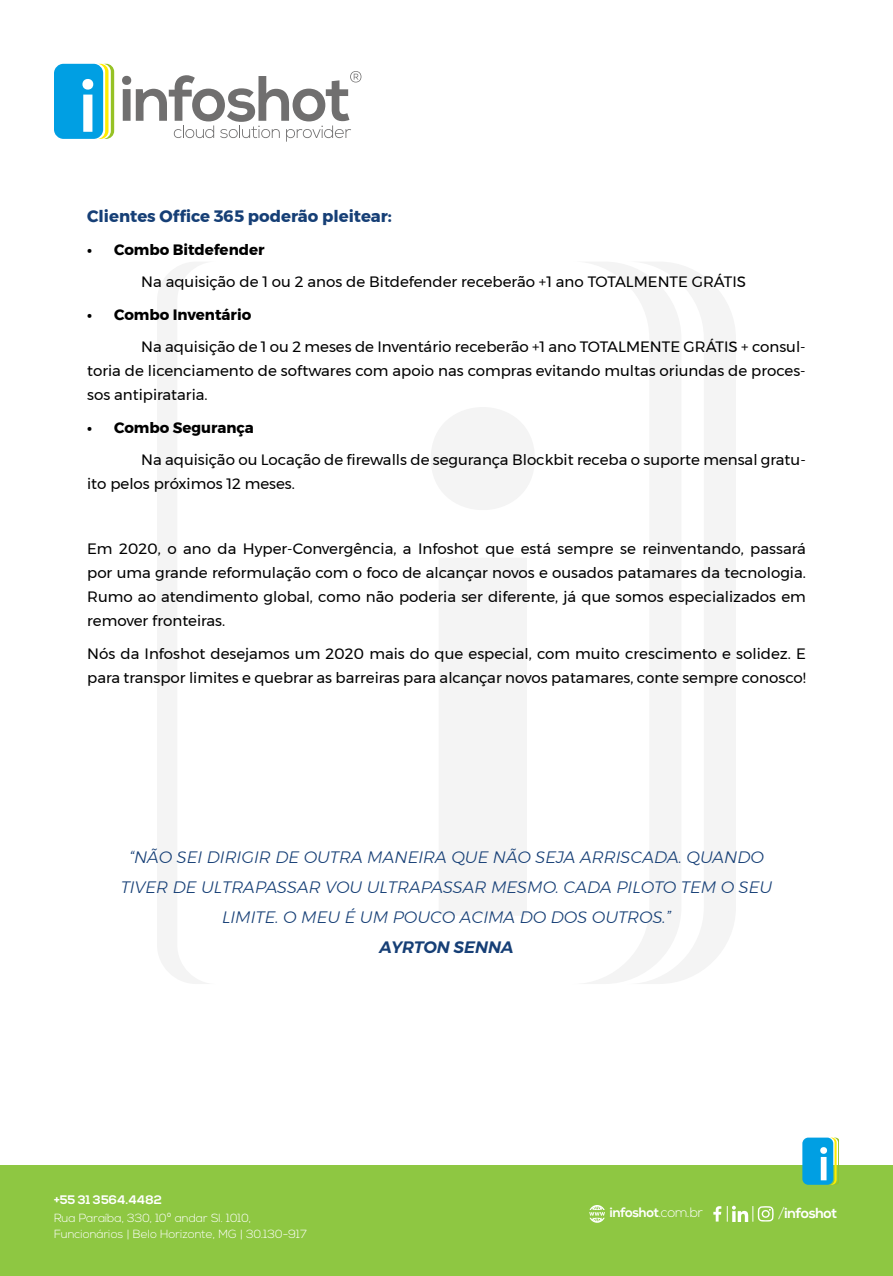
<style>
.page{position:relative;width:893px;height:1276px;background:#fff}
.page>*{position:absolute;margin:0;border:0;box-sizing:border-box;transform-origin:0 0}
.t1{font:italic 300 16.5px/30px "Montserrat";color:#163f76;text-align:center}
.t2{font:700 16.5px "Montserrat";color:#163f76}
.t3{font:italic 600 16.5px "Montserrat";color:#163f76}
.t4{font:15px/24px "Montserrat";color:#000;text-align:justify}
.t5{font:700 15px "Montserrat";color:#000}
.t6{font:700 14.55px "Nexa";letter-spacing:-.025em;color:#fff}
.t7{font:700 13.65px "Nexa";letter-spacing:-.025em;color:#fff}
.t8{font:700 12.3px "Nexa";color:#fff}
.t9{font:300 11.85px/15.8px "Nexa";color:#fff}
.s1{font-weight:300}
</style>
<div class="page">
<div style="left:0;top:1165px;width:893px;height:111px;background:#8ec742"></div>
<svg style="left:589px;top:1205px;width:16px;height:17px"></svg>
<svg style="left:713px;top:1206px;width:8px;height:15px"></svg>
<svg style="left:727px;top:1205px;width:47px;height:17px"></svg>
<div style="left:54px;top:64px;width:49px;height:75px;background:#009fe3;border-radius:10px"></div>
<svg style="left:122px;top:71px;width:239px;height:71px"></svg>
<svg style="left:82px;top:64px;width:32px;height:75px"></svg>
<div style="left:802px;top:1137px;width:31px;height:47px;background:#009fe3;border-radius:6px"></div>
<svg style="left:820px;top:1137px;width:19px;height:47px"></svg>
<svg style="left:584px;top:262px;width:43px;height:722px"></svg>
<svg style="left:627px;top:262px;width:109px;height:722px;fill:#f4f4f4"></svg>
<svg style="left:431px;top:407px;width:103px;height:508px;fill:#f4f4f4"></svg>
<svg style="left:157px;top:262px;width:51px;height:722px"></svg>
<p class="t2" style="left:87px;top:203px;width:306px">Clientes Office 365 poderão pleitear:</p>
<p class="t5" style="left:87px;top:237px;width:179px">• Combo Bitdefender</p>
<p class="t4" style="left:141px;top:270px;width:606px">Na aquisição de 1 ou 2 anos de Bitdefender receberão +1 ano TOTALMENTE GRÁTIS</p>
<p class="t5" style="left:87px;top:302px;width:166px">• Combo Inventário</p>
<p class="t4" style="left:87px;top:335px;width:720px;text-indent:54px">Na aquisição de 1 ou 2 meses de Inventário receberão +1 ano TOTALMENTE GRÁTIS + consul&shy;toria de licenciamento de softwares com apoio nas compras evitando multas oriundas de proces&shy;sos antipirataria.</p>
<p class="t5" style="left:87px;top:415px;width:168px">• Combo Segurança</p>
<p class="t4" style="left:87px;top:448px;width:720px;text-indent:54px">Na aquisição ou Locação de firewalls de segurança Blockbit receba o suporte mensal gratu&shy;ito pelos próximos 12 meses.</p>
<p class="t4" style="left:87px;top:537px;width:720px">Em 2020, o ano da Hyper-Convergência, a Infoshot que está sempre se reinventando, passará por uma grande reformulação com o foco de alcançar novos e ousados patamares da tecnologia.<br>Rumo ao atendimento global, como não poderia ser diferente, já que somos especializados em remover fronteiras.</p>
<p class="t4" style="left:87px;top:641px;width:720px">Nós da Infoshot desejamos um 2020 mais do que especial, com muito crescimento e solidez. E para transpor limites e quebrar as barreiras para alcançar novos patamares, conte sempre conosco!</p>
<p class="t1" style="left:121px;top:841px;width:653px">“NÃO SEI DIRIGIR DE OUTRA MANEIRA QUE NÃO SEJA ARRISCADA. QUANDO<br>TIVER DE ULTRAPASSAR VOU ULTRAPASSAR MESMO. CADA PILOTO TEM O SEU<br>LIMITE. O MEU É UM POUCO ACIMA DO DOS OUTROS.”</p>
<p class="t3" style="left:379px;top:934px;width:136px">AYRTON SENNA</p>
<p class="t8" style="left:54px;top:1192px;width:109px">+55 31 3564.4482</p>
<p class="t9" style="left:54px;top:1210px;width:255px">Rua Paraíba, 330, 10º andar Sl. 1010,<br>Funcionários | Belo Horizonte, MG | 30.130-917</p>
<p class="t7" style="left:610px;top:1204px;width:95px">infoshot<span class="s1">.com.br</span></p>
<p class="t6" style="left:778px;top:1204px;width:60px"><span class="s1">/</span>infoshot</p>
</div>
